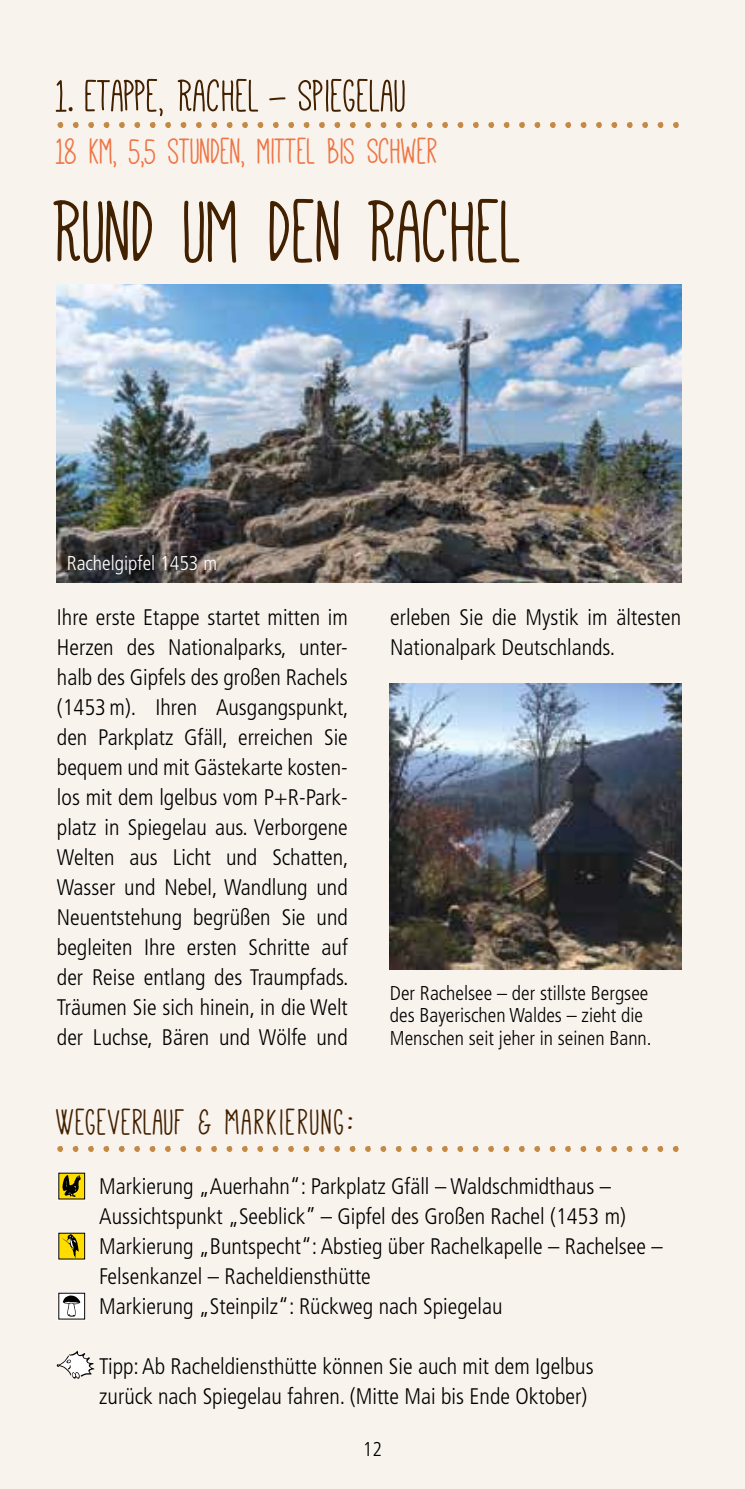
<style>
.page{position:relative;width:745px;height:1489px;background:#fff}
.page>*{position:absolute;margin:0;border:0;box-sizing:border-box;transform-origin:0 0}
.t1{font:97px "Mathlete Bulky";color:#422101}
.t2{font:72.5px "Mathlete Bulky";color:#c48945}
.t3{font:50px "Mathlete Bulky";letter-spacing:.01em;color:#422101}
.t4{font:40px "Mathlete Bulky";color:#ee7544}
.t5{font:40px "Mathlete Bulky";letter-spacing:.02em;color:#422101}
.t6{font:300 condensed 22.5px/30px "Frutiger";color:#000}
.t7{font:300 condensed 20px/22.5px "Frutiger";color:#000}
.t8{font:300 condensed 20px "Frutiger";color:#fff}
</style>
<div class="page">
<div style="left:0;top:0;width:744px;height:1488px;background:#f9f3ed"></div>
<img style="left:57px;top:284px;width:623px;height:298px">
<img style="left:389px;top:683px;width:292px;height:286px">
<div style="left:57px;top:1171px;width:29px;height:29px;border:3px solid #fff"></div>
<div style="left:59px;top:1173px;width:26px;height:25px;background:#fd0"></div>
<svg style="left:62px;top:1175px;width:19px;height:21px"></svg>
<div style="left:57px;top:1231px;width:29px;height:29px;border:3px solid #fff"></div>
<div style="left:59px;top:1233px;width:26px;height:25px;background:#fd0"></div>
<svg style="left:62px;top:1234px;width:17px;height:23px"></svg>
<div style="left:57px;top:1291px;width:29px;height:29px;border:3px solid #fff"></div>
<div style="left:59px;top:1293px;width:26px;height:25px;background:#fff"></div>
<svg style="left:63px;top:1295px;width:17px;height:22px"></svg>
<svg style="left:57px;top:1350px;width:38px;height:28px"></svg>
<h3 class="t3" style="left:57px;top:71px;width:351px">1. ETAPPE, RACHEL – SPIEGELAU</h3>
<h3 class="t4" style="left:57px;top:132px;width:382px">18 KM, 5,5 STUNDEN, MITTEL BIS SCHWER</h3>
<h1 class="t1" style="left:57px;top:184px;width:467px">RUND UM DEN RACHEL</h1>
<h2 class="t2" style="left:57px;top:70px;width:625px">.........................................</h2>
<p class="t8" style="left:67px;top:551px;width:152px">Rachelgipfel 1453 m</p>
<p class="t6" style="left:57px;top:602px;width:293px;text-align:justify">Ihre erste Etappe startet mitten im Herzen des Nationalparks, unter&shy;halb des Gipfels des großen Rachels (1453 m). Ihren Ausgangspunkt, den Parkplatz Gfäll, erreichen Sie bequem und mit Gästekarte kosten&shy;los mit dem lgelbus vom P+R-Park&shy;platz in Spiegelau aus. Verborgene Welten aus Licht und Schatten, Wasser und Nebel, Wandlung und Neuentstehung begrüßen Sie und begleiten Ihre ersten Schritte auf der Reise entlang des Traumpfads.<br>Träumen Sie sich hinein, in die Welt der Luchse, Bären und Wölfe und</p>
<p class="t6" style="left:390px;top:602px;width:292px">erleben Sie die Mystik im ältesten<br>Nationalpark Deutschlands.</p>
<p class="t7" style="left:389px;top:981px;width:263px">Der Rachelsee – der stillste Bergsee des Bayerischen Waldes – zieht die<br>Menschen seit jeher in seinen Bann.</p>
<h3 class="t5" style="left:57px;top:1102px;width:298px">WEGEVERLAUF &amp; MARKIERUNG:</h3>
<h2 class="t2" style="left:57px;top:1093px;width:625px">.........................................</h2>
<p class="t6" style="left:99px;top:1170px;width:564px">Markierung „Auerhahn“: Parkplatz Gfäll – Waldschmidthaus – Aussichtspunkt „Seeblick” – Gipfel des Großen Rachel (1453 m)<br>Markierung „Buntspecht“: Abstieg über Rachelkapelle – Rachelsee – Felsenkanzel – Racheldiensthütte<br>Markierung „Steinpilz“: Rückweg nach Spiegelau</p>
<p class="t6" style="left:99px;top:1350px;width:495px">Tipp: Ab Racheldiensthütte können Sie auch mit dem Igelbus zurück nach Spiegelau fahren. (Mitte Mai bis Ende Oktober)</p>
<p class="t7" style="left:362px;top:1437px;width:21px">12</p>
</div>
